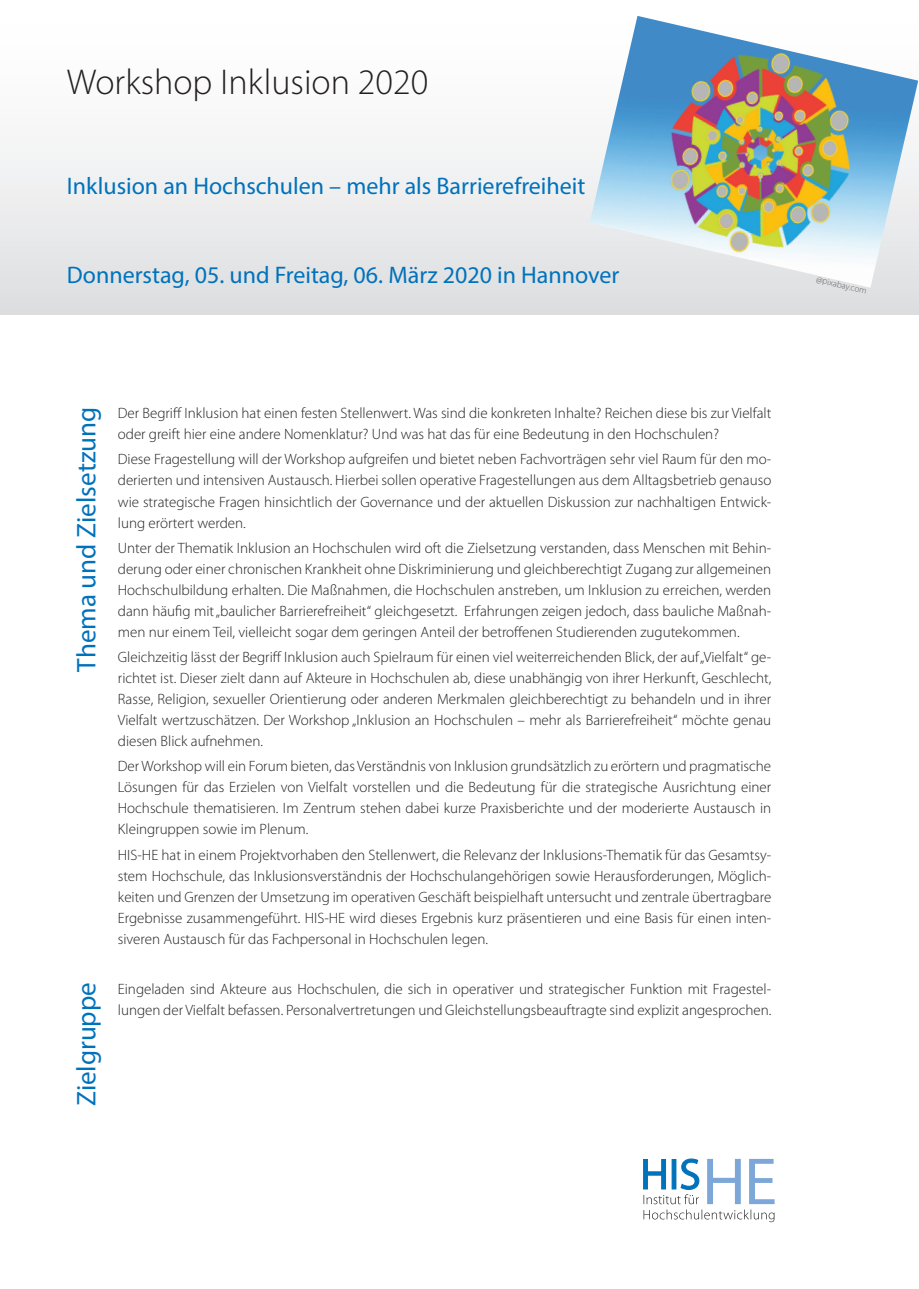
<style>
.page{position:relative;width:919px;height:1289px;background:#fff}
.page>*{position:absolute;margin:0;border:0;box-sizing:border-box;transform-origin:0 0}
.t1{font:300 36px "Myriad Pro";color:#231f20}
.t2{font:27px "Myriad Pro";color:#0072bc}
.t3{font:24px "Myriad Pro";color:#0072bc}
.t4{font:300 15px/21px "Myriad Pro";color:#231f20;text-align:justify}
.t5{font:300 9px "Myriad Pro";color:#616164}
</style>
<div class="page">
<div style="left:0;top:0;width:918px;height:315px;background:linear-gradient(to bottom,#fff,#dfe0e2)"></div>
<svg style="left:643px;top:1158px;width:131px;height:64px"></svg>
<img style="left:589px;top:16px;width:329px;height:272px">
<h1 class="t1" style="left:67px;top:60px;width:363px">Workshop Inklusion 2020</h1>
<h3 class="t3" style="left:67px;top:171px;width:520px">Inklusion an Hochschulen – mehr als Barrierefreiheit</h3>
<h3 class="t3" style="left:67px;top:260px;width:554px">Donnerstag, 05. und Freitag, 06. März 2020 in Hannover</h3>
<p class="t5" style="left:817px;top:274px;width:53px;rotate:13deg">@pixabay.com</p>
<h2 class="t2" style="left:70px;top:671px;width:266px;rotate:-90deg">Thema und Zielsetzung</h2>
<p class="t4" style="left:118px;top:402px;width:655px">Der Begriff Inklusion hat einen festen Stellenwert. Was sind die konkreten Inhalte? Reichen diese bis zur Vielfalt oder greift hier eine andere Nomenklatur? Und was hat das für eine Bedeutung in den Hochschulen?</p>
<p class="t4" style="left:118px;top:449px;width:655px">Diese Fragestellung will der Workshop aufgreifen und bietet neben Fachvorträgen sehr viel Raum für den mo&shy;derierten und intensiven Austausch. Hierbei sollen operative Fragestellungen aus dem Alltagsbetrieb genauso wie strategische Fragen hinsichtlich der Governance und der aktuellen Diskussion zur nachhaltigen Entwick&shy;lung erörtert werden.</p>
<p class="t4" style="left:118px;top:537px;width:655px">Unter der Thematik Inklusion an Hochschulen wird oft die Zielsetzung verstanden, dass Menschen mit Behin&shy;derung oder einer chronischen Krankheit ohne Diskriminierung und gleichberechtigt Zugang zur allgemeinen Hochschulbildung erhalten. Die Maßnahmen, die Hochschulen anstreben, um Inklusion zu erreichen, werden dann häufig mit „baulicher Barrierefreiheit“ gleichgesetzt. Erfahrungen zeigen jedoch, dass bauliche Maßnah&shy;men nur einem Teil, vielleicht sogar dem geringen Anteil der betroffenen Studierenden zugutekommen.</p>
<p class="t4" style="left:118px;top:646px;width:655px">Gleichzeitig lässt der Begriff Inklusion auch Spielraum für einen viel weiterreichenden Blick, der auf „Vielfalt“ ge&shy;richtet ist. Dieser zielt dann auf Akteure in Hochschulen ab, diese unabhängig von ihrer Herkunft, Geschlecht, Rasse, Religion, sexueller Orientierung oder anderen Merkmalen gleichberechtigt zu behandeln und in ihrer Vielfalt wertzuschätzen. Der Workshop „Inklusion an Hochschulen – mehr als Barrierefreiheit“ möchte genau diesen Blick aufnehmen.</p>
<p class="t4" style="left:118px;top:755px;width:655px">Der Workshop will ein Forum bieten, das Verständnis von Inklusion grundsätzlich zu erörtern und pragmatische Lösungen für das Erzielen von Vielfalt vorstellen und die Bedeutung für die strategische Ausrichtung einer Hochschule thematisieren. Im Zentrum stehen dabei kurze Praxisberichte und der moderierte Austausch in Kleingruppen sowie im Plenum.</p>
<p class="t4" style="left:118px;top:844px;width:655px">HIS-HE hat in einem Projektvorhaben den Stellenwert, die Relevanz der Inklusions-Thematik für das Gesamtsy&shy;stem Hochschule, das Inklusionsverständnis der Hochschulangehörigen sowie Herausforderungen, Möglich&shy;keiten und Grenzen der Umsetzung im operativen Geschäft beispielhaft untersucht und zentrale übertragbare Ergebnisse zusammengeführt. HIS-HE wird dieses Ergebnis kurz präsentieren und eine Basis für einen inten&shy;siveren Austausch für das Fachpersonal in Hochschulen legen.</p>
<h2 class="t2" style="left:70px;top:1106px;width:126px;rotate:-90deg">Zielgruppe</h2>
<p class="t4" style="left:118px;top:977px;width:655px">Eingeladen sind Akteure aus Hochschulen, die sich in operativer und strategischer Funktion mit Fragestel&shy;lungen der Vielfalt befassen. Personalvertretungen und Gleichstellungsbeauftragte sind explizit angesprochen.</p>
</div>
